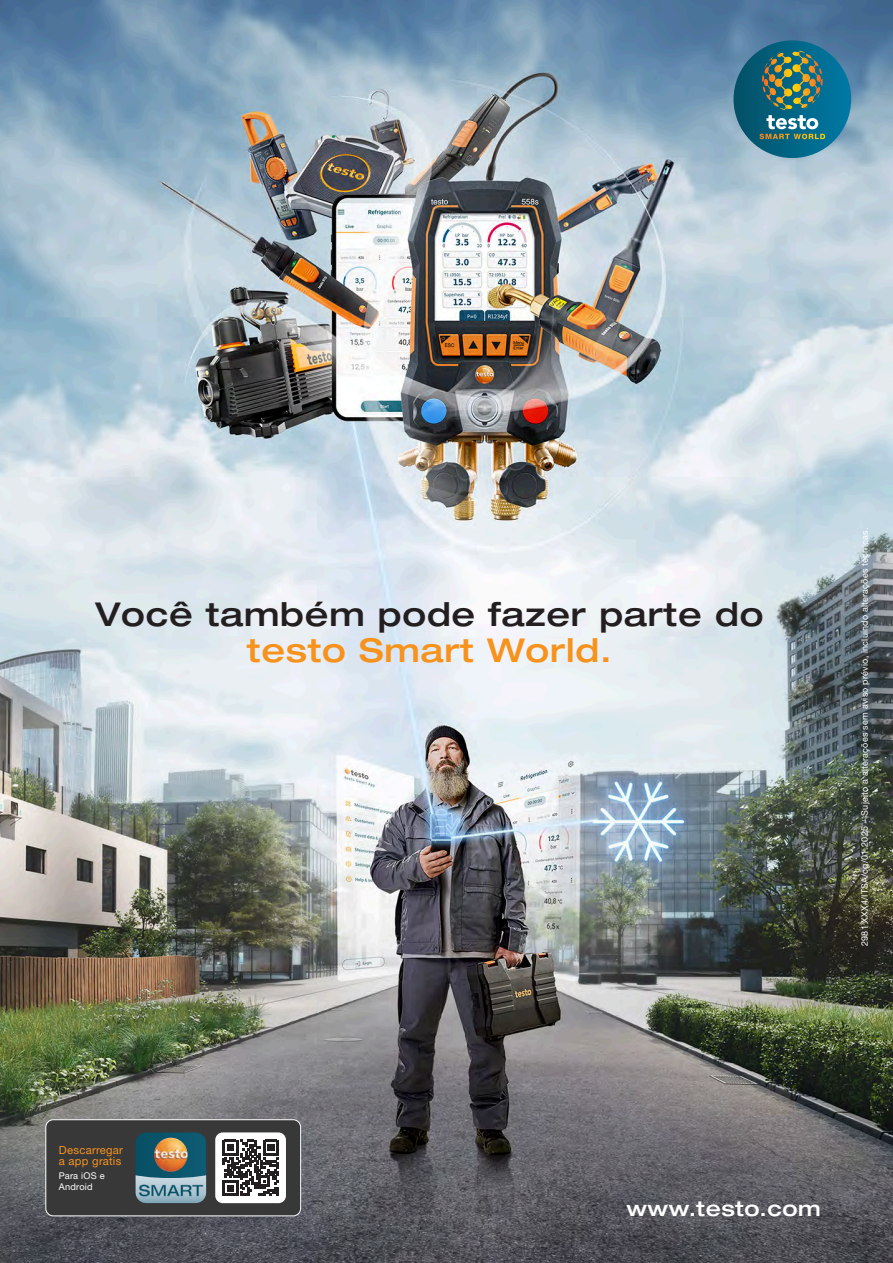
<style>
.page{position:relative;width:893px;height:1263px;background:#fff}
.page>*{position:absolute;margin:0;border:0;box-sizing:border-box;transform-origin:0 0}
.t1{font:500 expanded 32.85px/36.2px "Helvetica Neue LTW1 G";letter-spacing:.025em;color:#231f20;text-align:center}
.www_testo_de{font:500 expanded 21px "Helvetica Neue LTW1 G";letter-spacing:.025em;color:#fff}
.t2{font:11.25px/10.6px "Helvetica Neue LTW1 G";letter-spacing:.025em;color:#f7931d}
.t3{font:9.3px/10.6px "Helvetica Neue LTW1 G";letter-spacing:.025em;color:#fff}
.Copy_7_pt{font:9px "Helvetica Neue LTW1 G";letter-spacing:.025em;color:#fff}
.s1{color:#f7931d}
</style>
<div class="page">
<img style="left:0;top:0;width:893px;height:1263px">
<div style="left:733px;top:40px;width:118px;height:118px;background:linear-gradient(to right,#095368,#0078a5);border-radius:59px"></div>
<img style="left:759px;top:50px;width:66px;height:89px">
<div style="left:46px;top:1120px;width:255px;height:96px;background:#383839;border-radius:8px"></div>
<div style="left:45px;top:1119px;width:256px;height:97px;border:1px solid #fff;border-radius:8px"></div>
<div style="left:215px;top:1132px;width:71px;height:71px;background:#fff;border-radius:8px"></div>
<svg style="left:223px;top:1140px;width:56px;height:56px"></svg>
<img style="left:136px;top:1132px;width:70px;height:71px">
<p class="t1" style="left:95px;top:595px;width:669px">Você também pode fazer parte do <span class="s1">testo Smart World.</span></p>
<p class="Copy_7_pt" style="left:859px;top:946px;width:420px;rotate:-90deg">2981 XXX4/ITSA/cg/01.2025 – Sujeito a alterações sem aviso prévio, incluindo alterações técnicas.</p>
<p class="t2" style="left:59px;top:1144px;width:66px">Descarregar a app gratis</p>
<p class="t3" style="left:59px;top:1170px;width:47px">Para iOS e<br>Android</p>
<p class="www_testo_de" style="left:626px;top:1195px;width:196px">www.testo.com</p>
</div>
